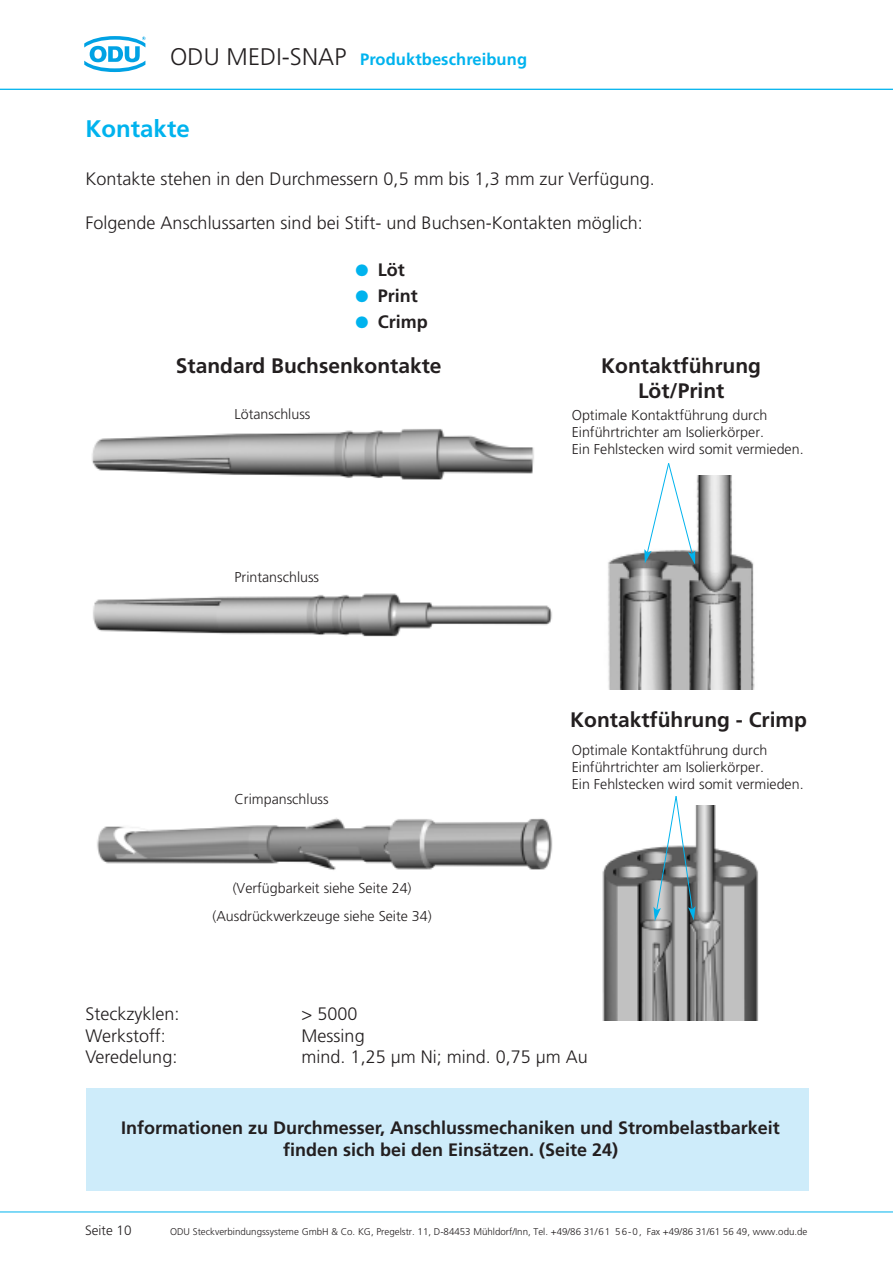
<style>
.page{position:relative;width:893px;height:1263px;background:#fff}
.page>*{position:absolute;margin:0;border:0;box-sizing:border-box;transform-origin:0 0}
.t1{font:700 24px "Frutiger";color:#00b3ee}
.t2{font:700 21px/25.2px "Frutiger";color:#231f20;text-align:center}
.t3{font:300 18px "Frutiger";color:#231f20}
.t4{font:700 18px/21.6px "Frutiger";color:#231f20;text-align:center}
.t5{font:700 16.5px "Frutiger";letter-spacing:.005em;color:#00b3ee}
.t6{font:300 14.25px/17.1px "Frutiger";color:#231f20}
.t7{font:300 13.5px "Frutiger";color:#231f20}
.t8{font:300 9.75px "Frutiger";color:#231f20}
.s1{font-weight:300;font-size:24px;color:#231f20}
.s2{color:#00b3ee}
</style>
<div class="page">
<hr style="left:0;top:89px;width:893px;height:1px;background:#00b3ee">
<hr style="left:0;top:1211px;width:893px;height:1px;background:#00b3ee">
<svg style="left:84px;top:36px;width:61px;height:36px"></svg>
<div style="left:86px;top:1089px;width:722px;height:102px;background:#ceecfa"></div>
<img style="left:93px;top:593px;width:459px;height:44px">
<img style="left:92px;top:429px;width:442px;height:51px">
<img style="left:97px;top:818px;width:456px;height:52px">
<img style="left:608px;top:475px;width:147px;height:214px">
<svg style="left:644px;top:463px;width:51px;height:102px"></svg>
<img style="left:602px;top:806px;width:157px;height:215px">
<svg style="left:653px;top:796px;width:42px;height:125px"></svg>
<p class="t5" style="left:170px;top:52px;width:358px"><span class="s1">ODU MEDI-SNAP</span> Produktbeschreibung</p>
<h1 class="t1" style="left:86px;top:119px;width:106px">Kontakte</h1>
<p class="t3" style="left:86px;top:172px;width:571px">Kontakte stehen in den Durchmessern 0,5 mm bis 1,3 mm zur Verfügung.</p>
<p class="t3" style="left:86px;top:215px;width:558px">Folgende Anschlussarten sind bei Stift- und Buchsen-Kontakten möglich:</p>
<p class="t4" style="left:356px;top:260px;width:51px"><span class="s2">●</span> Löt</p>
<p class="t4" style="left:356px;top:286px;width:64px"><span class="s2">●</span> Print</p>
<p class="t4" style="left:356px;top:312px;width:74px"><span class="s2">●</span> Crimp</p>
<h2 class="t2" style="left:176px;top:355px;width:267px">Standard Buchsenkontakte</h2>
<h2 class="t2" style="left:601px;top:355px;width:161px">Kontaktführung<br>Löt/Print</h2>
<p class="t6" style="left:234px;top:407px;width:77px">Lötanschluss</p>
<p class="t6" style="left:572px;top:408px;width:233px">Optimale Kontaktführung durch<br>Einführtrichter am Isolierkörper.<br>Ein Fehlstecken wird somit vermieden.</p>
<p class="t6" style="left:234px;top:569px;width:86px">Printanschluss</p>
<p class="t6" style="left:234px;top:791px;width:96px">Crimpanschluss</p>
<p class="t6" style="left:212px;top:875px;width:221px;line-height:27.6px;text-align:center">(Verfügbarkeit siehe Seite 24) (Ausdrückwerkzeuge siehe Seite 34)</p>
<h2 class="t2" style="left:570px;top:708px;width:238px">Kontaktführung - Crimp</h2>
<p class="t6" style="left:572px;top:742px;width:233px">Optimale Kontaktführung durch<br>Einführtrichter am Isolierkörper.<br>Ein Fehlstecken wird somit vermieden.</p>
<p class="t3" style="left:86px;top:1006px;width:95px">Steckzyklen:</p>
<p class="t3" style="left:302px;top:1006px;width:57px">&gt; 5000</p>
<p class="t3" style="left:86px;top:1028px;width:82px">Werkstoff:</p>
<p class="t3" style="left:302px;top:1028px;width:65px">Messing</p>
<p class="t3" style="left:86px;top:1050px;width:93px">Veredelung:</p>
<p class="t3" style="left:302px;top:1050px;width:288px">mind. 1,25 µm Ni; mind. 0,75 µm Au</p>
<p class="t4" style="left:121px;top:1119px;width:660px">Informationen zu Durchmesser, Anschlussmechaniken und Strombelastbarkeit finden sich bei den Einsätzen. (Seite 24)</p>
<p class="t7" style="left:85px;top:1225px;width:48px">Seite 10</p>
<p class="t8" style="left:170px;top:1227px;width:639px">ODU Steckverbindungssysteme GmbH &amp; Co. KG, Pregelstr. 11, D-84453 Mühldorf/Inn, Tel. +49/86 31/61 56-0, Fax +49/86 31/61 56 49, www.odu.de</p>
</div>
